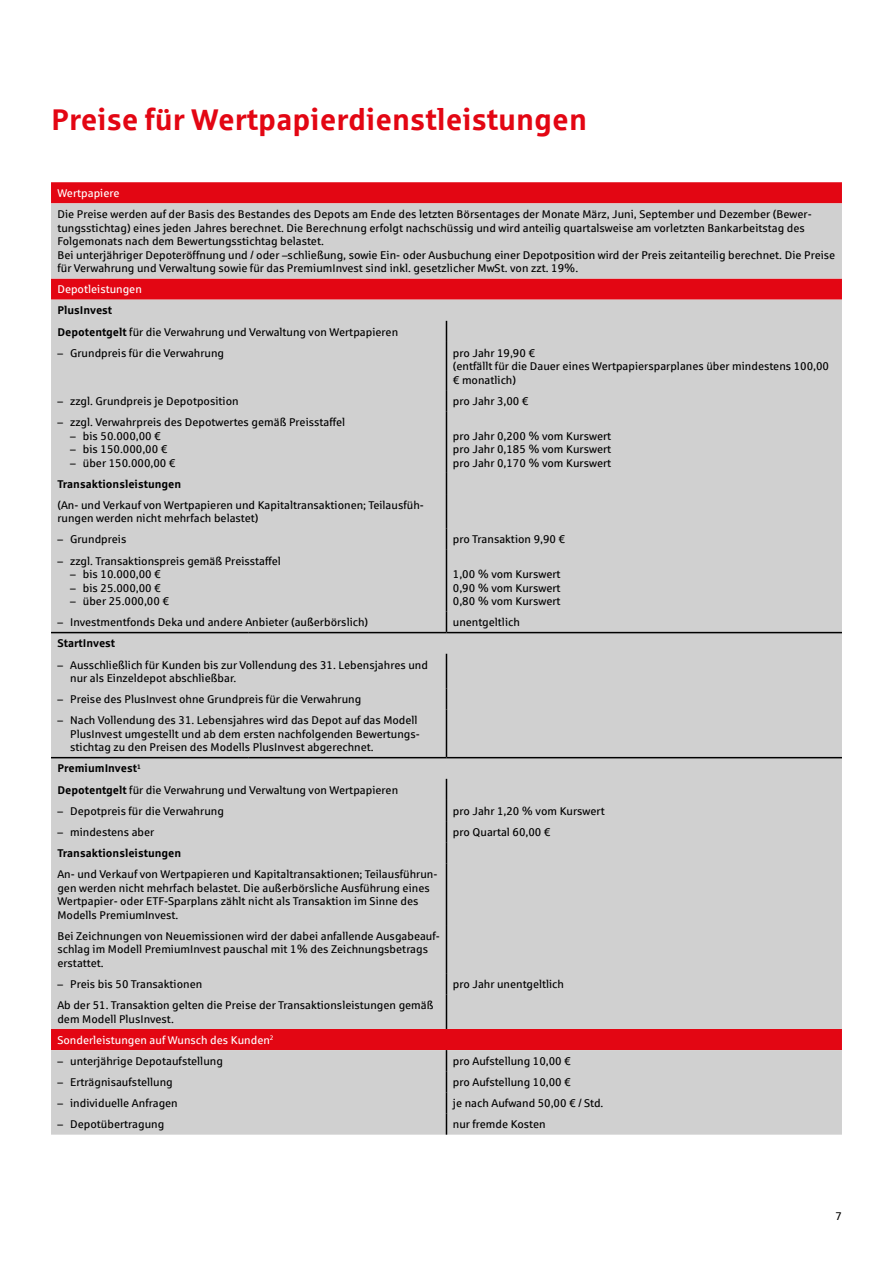
<style>
.page{position:relative;width:893px;height:1263px;background:#fff}
.page>*{position:absolute;margin:0;border:0;box-sizing:border-box;transform-origin:0 0}
.t1{font:700 30px "Sparkasse Rg";color:#e30613}
.t2{font:11.25px/13.5px "Sparkasse Rg";color:#000}
.t3{font:11.25px/13.5px "Sparkasse Rg Regular 2";color:#000;text-align:justify}
.t4{font:11.25px/21.1px "Sparkasse Rg";color:#fff}
.t5{font:700 11.25px "Sparkasse Rg";color:#000}
.s1{font-weight:700}
.s2{font-family:"Sparkasse Rg"}
.s3{color:#000}
</style>
<div class="page">
<div style="left:51px;top:182px;width:791px;height:21px;background:#e30613"></div>
<div style="left:51px;top:203px;width:791px;height:932px;background:#d0d0d0"></div>
<hr style="left:51px;top:632px;width:198px;height:1px;background:#000">
<hr style="left:249px;top:632px;width:197px;height:1px;background:#000">
<hr style="left:446px;top:632px;width:396px;height:1px;background:#000">
<svg style="left:446px;top:321px;width:1px;height:21px"></svg>
<hr style="left:446px;top:342px;width:1px;height:48px;background:#000">
<svg style="left:446px;top:390px;width:1px;height:21px"></svg>
<hr style="left:446px;top:411px;width:1px;height:62px;background:#000">
<svg style="left:446px;top:473px;width:1px;height:21px"></svg>
<hr style="left:446px;top:494px;width:1px;height:35px;background:#000">
<svg style="left:446px;top:529px;width:1px;height:21px"></svg>
<hr style="left:446px;top:550px;width:1px;height:61px;background:#000">
<svg style="left:446px;top:611px;width:1px;height:21px"></svg>
<hr style="left:446px;top:654px;width:1px;height:34px;background:#000">
<svg style="left:446px;top:688px;width:1px;height:21px"></svg>
<hr style="left:446px;top:709px;width:1px;height:48px;background:#000">
<svg style="left:446px;top:779px;width:1px;height:84px"></svg>
<hr style="left:446px;top:863px;width:1px;height:62px;background:#000">
<hr style="left:446px;top:925px;width:1px;height:48px;background:#000">
<svg style="left:446px;top:973px;width:1px;height:21px"></svg>
<hr style="left:446px;top:994px;width:1px;height:35px;background:#000">
<svg style="left:446px;top:1050px;width:1px;height:85px"></svg>
<hr style="left:51px;top:757px;width:198px;height:1px;background:#000">
<hr style="left:249px;top:757px;width:197px;height:1px;background:#000">
<hr style="left:446px;top:757px;width:396px;height:1px;background:#000">
<h1 class="t1" style="left:51px;top:101px;width:537px">Preise für Wertpapierdienstleistungen</h1>
<p class="t4" style="left:57px;top:182px;width:64px">Wertpapiere</p>
<p class="t2" style="left:57px;top:207px;width:756px">Die Preise werden auf der Basis des Bestandes des Depots am Ende des letzten Börsentages der Monate März, Juni, September und Dezember (Bewer&shy;tungsstichtag) eines jeden Jahres berechnet. Die Berechnung erfolgt nachschüssig und wird anteilig quartalsweise am vorletzten Bankarbeitstag des<br>Folgemonats nach dem Bewertungsstichtag belastet.</p>
<p class="t3" style="left:57px;top:248px;width:779px">Bei unterjähriger Depoteröffnung und / oder –schließung, sowie Ein- oder Ausbuchung einer Depotposition wird der Preis zeitanteilig berechnet. Die Preise für Verwahrung und Verwaltung sowie für das PremiumInvest sind inkl. gesetzlicher MwSt. von zzt. 19%.</p>
<p class="t4" style="left:57px;top:278px;width:86px">Depotleistungen</p>
<p class="t2" style="left:57px;top:300px;width:342px;line-height:21.1px"><span class="s1">PlusInvest<br>Depotentgelt</span> für die Verwahrung und Verwaltung von Wertpapieren</p>
<p class="t2" style="left:57px;top:346px;width:168px">– Grundpreis für die Verwahrung</p>
<p class="t3" style="left:453px;top:346px;width:84px">pro Jahr 19,90 €</p>
<p class="t2" style="left:453px;top:359px;width:378px">(entfällt für die Dauer eines Wertpapiersparplanes über mindestens 100,00</p>
<p class="t3" style="left:453px;top:373px;width:65px">€ monatlich)</p>
<p class="t2" style="left:57px;top:394px;width:183px">– zzgl. Grundpreis je Depotposition</p>
<p class="t3" style="left:453px;top:394px;width:77px">pro Jahr 3,00 €</p>
<p class="t2" style="left:57px;top:415px;width:289px">– zzgl. Verwahrpreis des Depotwertes gemäß Preisstaffel</p>
<p class="t3" style="left:70px;top:428px;width:92px"><span class="s2">–</span> bis 50.000,00 €</p>
<p class="t3" style="left:70px;top:442px;width:99px"><span class="s2">–</span> bis 150.000,00 €</p>
<p class="t3" style="left:70px;top:455px;width:107px"><span class="s2">–</span> über 150.000,00 €</p>
<p class="t3" style="left:453px;top:428px;width:160px">pro Jahr 0,200 % vom Kurswert pro Jahr 0,185 % vom Kurswert pro Jahr 0,170 % vom Kurswert</p>
<p class="t5" style="left:57px;top:476px;width:125px">Transaktionsleistungen</p>
<p class="t2" style="left:57px;top:498px;width:368px">(An- und Verkauf von Wertpapieren und Kapitaltransaktionen; Teilausfüh&shy;rungen werden nicht mehrfach belastet)</p>
<p class="t2" style="left:57px;top:532px;width:70px">– Grundpreis</p>
<p class="t3" style="left:453px;top:532px;width:114px">pro Transaktion 9,90 €</p>
<p class="t2" style="left:57px;top:554px;width:225px">– zzgl. Transaktionspreis gemäß Preisstaffel</p>
<p class="t3" style="left:70px;top:567px;width:92px"><span class="s2">–</span> bis 10.000,00 €</p>
<p class="t3" style="left:70px;top:581px;width:92px"><span class="s2">–</span> bis 25.000,00 €</p>
<p class="t3" style="left:70px;top:594px;width:100px"><span class="s2">–</span> über 25.000,00 €</p>
<p class="t3" style="left:453px;top:567px;width:109px">1,00 % vom Kurswert 0,90 % vom Kurswert 0,80 % vom Kurswert</p>
<p class="t2" style="left:57px;top:615px;width:312px">– Investmentfonds Deka und andere Anbieter (außerbörslich)</p>
<p class="t2" style="left:453px;top:615px;width:69px">unentgeltlich</p>
<p class="t5" style="left:57px;top:636px;width:59px">StartInvest</p>
<p class="t2" style="left:70px;top:657px;width:359px;text-indent:-13px">– Ausschließlich für Kunden bis zur Vollendung des 31. Lebensjahres und nur als Einzeldepot abschließbar.</p>
<p class="t2" style="left:57px;top:692px;width:305px">– Preise des PlusInvest ohne Grundpreis für die Verwahrung</p>
<p class="t2" style="left:70px;top:713px;width:351px;text-indent:-13px">– Nach Vollendung des 31. Lebensjahres wird das Depot auf das Modell<br>PlusInvest umgestellt und ab dem ersten nachfolgenden Bewertungs&shy;stichtag zu den Preisen des Modells PlusInvest abgerechnet.</p>
<p class="t2" style="left:57px;top:758px;width:342px;line-height:21.1px"><span class="s1">PremiumInvest</span><sup>1<br></sup><span class="s1">Depotentgelt</span> für die Verwahrung und Verwaltung von Wertpapieren</p>
<p class="t2" style="left:57px;top:804px;width:168px">– Depotpreis für die Verwahrung</p>
<p class="t3" style="left:453px;top:804px;width:153px">pro Jahr 1,20 % vom Kurswert</p>
<p class="t2" style="left:57px;top:825px;width:99px">– mindestens aber</p>
<p class="t3" style="left:453px;top:825px;width:99px">pro Quartal 60,00 €</p>
<p class="t5" style="left:57px;top:846px;width:125px">Transaktionsleistungen</p>
<p class="t2" style="left:57px;top:867px;width:382px">An- und Verkauf von Wertpapieren und Kapitaltransaktionen; Teilausführun&shy;gen werden nicht mehrfach belastet. Die außerbörsliche Ausführung eines Wertpapier- oder ETF-Sparplans zählt nicht als Transaktion im Sinne des Modells PremiumInvest.</p>
<p class="t2" style="left:57px;top:929px;width:384px">Bei Zeichnungen von Neuemissionen wird der dabei anfallende Ausgabeauf-</p>
<p class="t3" style="left:57px;top:942px;width:372px">schlag im Modell PremiumInvest pauschal mit 1% des Zeichnungsbetrags</p>
<p class="t2" style="left:57px;top:956px;width:48px">erstattet.</p>
<p class="t3" style="left:57px;top:977px;width:146px"><span class="s2">–</span> Preis bis 50 Transaktionen</p>
<p class="t2" style="left:453px;top:977px;width:113px">pro Jahr unentgeltlich</p>
<p class="t3" style="left:57px;top:998px;width:378px">Ab der 51. Transaktion gelten die Preise der Transaktionsleistungen gemäß</p>
<p class="t4" style="left:57px;top:1008px;width:218px"><span class="s3">dem Modell PlusInvest.<br></span>Sonderleistungen auf Wunsch des Kunden<sup>2</sup></p>
<p class="t2" style="left:57px;top:1054px;width:167px">– unterjährige Depotaufstellung</p>
<p class="t3" style="left:453px;top:1054px;width:119px">pro Aufstellung 10,00 €</p>
<p class="t2" style="left:57px;top:1075px;width:117px">– Erträgnisaufstellung</p>
<p class="t3" style="left:453px;top:1075px;width:119px">pro Aufstellung 10,00 €</p>
<p class="t2" style="left:57px;top:1096px;width:122px">– individuelle Anfragen</p>
<p class="t3" style="left:453px;top:1096px;width:152px">je nach Aufwand 50,00 € / Std.</p>
<p class="t2" style="left:57px;top:1117px;width:108px">– Depotübertragung</p>
<p class="t2" style="left:453px;top:1117px;width:94px">nur fremde Kosten</p>
<p class="t2" style="left:835px;top:1209px;width:8px">7</p>
</div>
